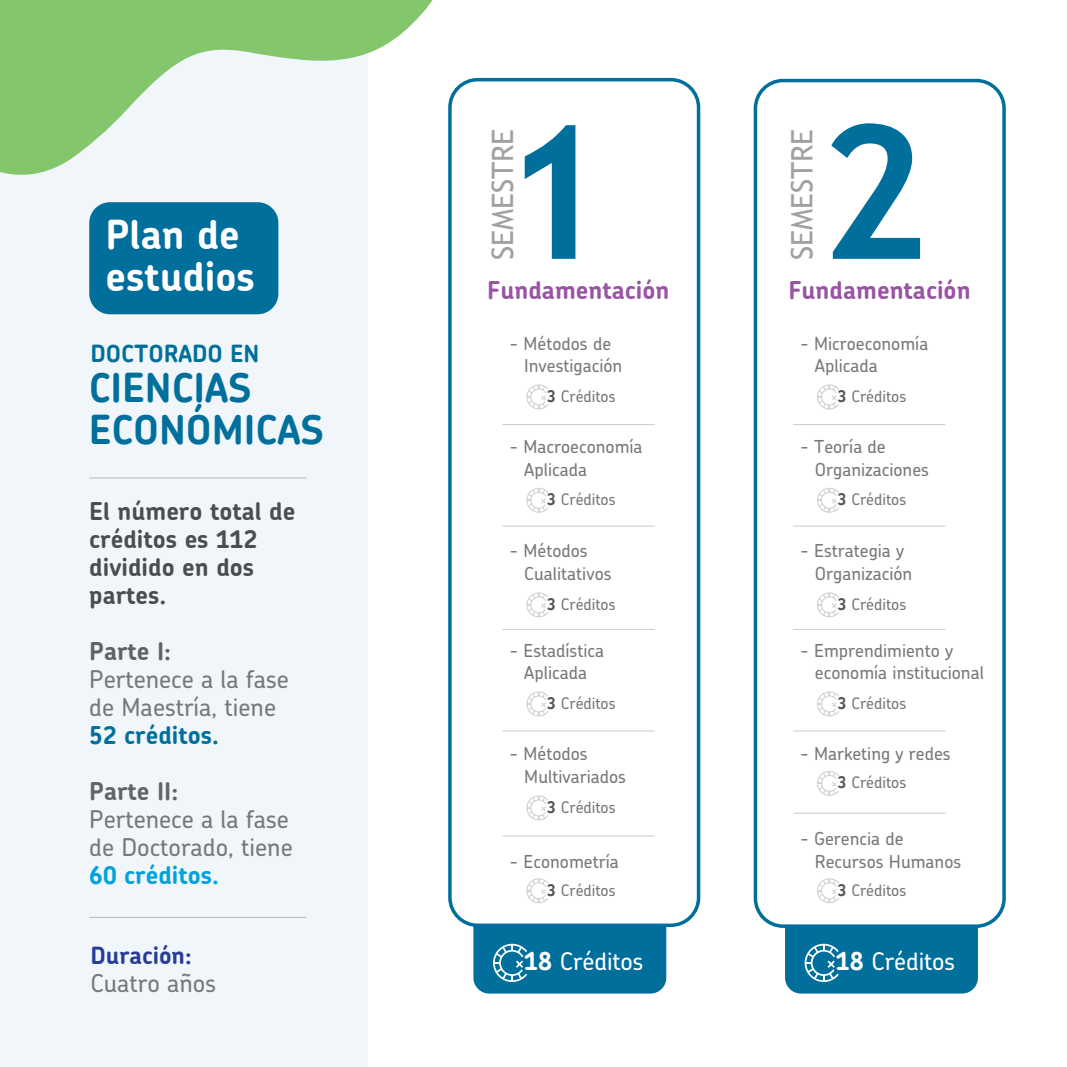
<style>
.page{position:relative;width:1067px;height:1067px;background:#fff}
.page>*{position:absolute;margin:0;border:0;box-sizing:border-box;transform-origin:0 0}
.t1{font:700 186.03px "Trebuchet MS";color:#006f9c}
.t2{font:700 39.9px/42px "Chevin";color:#006f9c}
.t3{font:700 39.9px/42px "Chevin";color:#fff}
.t4{font:29.57px "Trebuchet MS";color:#9fa1a4}
.t5{font:500 24.5px/28px "Chevin";color:#77787b}
.t6{font:700 24.5px/28px "Chevin";color:#4d4d4f}
.t7{font:700 24.5px "Chevin";color:#9755a2}
.t8{font:700 24.5px "Chevin";color:#006f9c}
.t9{font:700 24.5px "Chevin";color:#00a1de}
.t10{font:700 24.5px "Chevin";color:#636466}
.t11{font:700 24.5px "Chevin";color:#616264}
.t12{font:500 24.32px "Chevin";color:#fff}
.t13{font:700 23.62px "Chevin";color:#006f9c}
.t14{font:700 23.62px "Chevin";color:#263c97}
.t15{font:500 17.85px/22.8px "Chevin";color:#77787b}
.t16{font:500 15.92px "Chevin";color:#77787b}
.s1{font-weight:700;font-size:16.28px;color:#565659}
.s2{font-weight:700;font-size:24.85px}
</style>
<div class="page">
<div style="left:785px;top:906px;width:193px;height:87px;background:#006f9c;border-radius:16px"></div>
<svg style="left:804px;top:943px;width:34px;height:39px"></svg>
<div style="left:473px;top:906px;width:193px;height:87px;background:#006f9c;border-radius:16px"></div>
<svg style="left:493px;top:943px;width:34px;height:39px"></svg>
<div style="left:0;top:0;width:368px;height:1067px;background:#f0f6f9"></div>
<div style="left:450px;top:80px;width:248px;height:845px;background:#fff;border-radius:28px"></div>
<div style="left:448px;top:78px;width:252px;height:849px;border:4px solid #006f9c;border-radius:28px"></div>
<div style="left:755px;top:81px;width:249px;height:845px;background:#fff;border-radius:28px"></div>
<div style="left:753px;top:79px;width:252px;height:849px;border:4px solid #006f9c;border-radius:28px"></div>
<svg style="left:526px;top:384px;width:22px;height:25px"></svg>
<svg style="left:526px;top:488px;width:22px;height:25px"></svg>
<svg style="left:526px;top:592px;width:22px;height:25px"></svg>
<svg style="left:526px;top:691px;width:22px;height:25px"></svg>
<svg style="left:526px;top:795px;width:22px;height:25px"></svg>
<svg style="left:526px;top:878px;width:22px;height:25px"></svg>
<hr style="left:502px;top:424px;width:152px;height:1px;background:#c9cacc">
<hr style="left:502px;top:526px;width:152px;height:1px;background:#c9cacc">
<hr style="left:502px;top:629px;width:152px;height:1px;background:#c9cacc">
<hr style="left:502px;top:730px;width:152px;height:1px;background:#c9cacc">
<hr style="left:502px;top:835px;width:152px;height:1px;background:#c9cacc">
<svg style="left:817px;top:384px;width:22px;height:25px"></svg>
<svg style="left:817px;top:488px;width:22px;height:25px"></svg>
<svg style="left:817px;top:592px;width:22px;height:25px"></svg>
<svg style="left:817px;top:691px;width:22px;height:25px"></svg>
<svg style="left:817px;top:771px;width:22px;height:25px"></svg>
<svg style="left:817px;top:878px;width:22px;height:25px"></svg>
<hr style="left:793px;top:424px;width:152px;height:1px;background:#c9cacc">
<hr style="left:793px;top:526px;width:152px;height:1px;background:#c9cacc">
<hr style="left:793px;top:629px;width:152px;height:1px;background:#c9cacc">
<hr style="left:793px;top:730px;width:152px;height:1px;background:#c9cacc">
<hr style="left:793px;top:813px;width:152px;height:1px;background:#c9cacc">
<hr style="left:89px;top:477px;width:217px;height:1px;background:#b6b8ba">
<hr style="left:89px;top:917px;width:217px;height:1px;background:#b6b8ba">
<svg style="left:0;top:0;width:502px;height:198px"></svg>
<div style="left:89px;top:202px;width:189px;height:112px;background:#006f9c;border-radius:21px"></div>
<h2 class="t3" style="left:106px;top:213px;width:151px">Plan de estudios</h2>
<h3 class="t13" style="left:90px;top:337px;width:171px">DOCTORADO EN</h3>
<h2 class="t2" style="left:89px;top:365px;width:237px">CIENCIAS<br>ECONÓMICAS</h2>
<h3 class="t6" style="left:89px;top:496px;width:207px">El número total de créditos es 112 dividido en dos partes.</h3>
<h3 class="t11" style="left:89px;top:635px;width:83px">Parte I:</h3>
<h3 class="t5" style="left:89px;top:664px;width:201px">Pertenece a la fase de Maestría, tiene</h3>
<h3 class="t8" style="left:89px;top:719px;width:131px">52 créditos.</h3>
<h3 class="t10" style="left:89px;top:775px;width:90px">Parte II:</h3>
<h3 class="t5" style="left:89px;top:804px;width:205px">Pertenece a la fase de Doctorado, tiene</h3>
<h3 class="t9" style="left:89px;top:859px;width:131px">60 créditos.</h3>
<h3 class="t14" style="left:90px;top:940px;width:103px">Duración:</h3>
<h3 class="t5" style="left:90px;top:968px;width:127px">Cuatro años</h3>
<h3 class="t4" style="left:485px;top:260px;width:133px;rotate:-90deg">SEMESTRE</h3>
<h1 class="t1" style="left:500px;top:76px;width:111px">1</h1>
<h3 class="t7" style="left:487px;top:274px;width:184px">Fundamentación</h3>
<p class="t15" style="left:524px;top:331px;width:100px;text-indent:-15px">- Métodos de<br>Investigación</p>
<p class="t16" style="left:547px;top:386px;width:70px"><span class="s1">3</span> Créditos</p>
<p class="t15" style="left:524px;top:435px;width:120px;text-indent:-15px">- Macroeconomía<br>Aplicada</p>
<p class="t16" style="left:547px;top:489px;width:70px"><span class="s1">3</span> Créditos</p>
<p class="t15" style="left:524px;top:539px;width:89px;text-indent:-15px">- Métodos<br>Cualitativos</p>
<p class="t16" style="left:547px;top:593px;width:70px"><span class="s1">3</span> Créditos</p>
<p class="t15" style="left:509px;top:638px;width:96px;text-align:center">- Estadística<br>Aplicada</p>
<p class="t16" style="left:547px;top:692px;width:70px"><span class="s1">3</span> Créditos</p>
<p class="t15" style="left:524px;top:742px;width:103px;text-indent:-15px">- Métodos<br>Multivariados</p>
<p class="t16" style="left:547px;top:796px;width:70px"><span class="s1">3</span> Créditos</p>
<p class="t15" style="left:509px;top:849px;width:111px">- Econometría</p>
<p class="t16" style="left:547px;top:879px;width:70px"><span class="s1">3</span> Créditos</p>
<h3 class="t4" style="left:784px;top:260px;width:133px;rotate:-90deg">SEMESTRE</h3>
<h1 class="t1" style="left:818px;top:76px;width:111px">2</h1>
<h3 class="t7" style="left:788px;top:274px;width:184px">Fundamentación</h3>
<p class="t15" style="left:815px;top:331px;width:115px;text-indent:-15px">- Microeconomía<br>Aplicada</p>
<p class="t16" style="left:837px;top:386px;width:70px"><span class="s1">3</span> Créditos</p>
<p class="t15" style="left:815px;top:435px;width:116px;text-indent:-15px">- Teoría de<br>Organizaciones</p>
<p class="t16" style="left:837px;top:489px;width:70px"><span class="s1">3</span> Créditos</p>
<p class="t15" style="left:815px;top:539px;width:99px;text-indent:-15px">- Estrategia y<br>Organización</p>
<p class="t16" style="left:837px;top:593px;width:70px"><span class="s1">3</span> Créditos</p>
<p class="t15" style="left:815px;top:638px;width:171px;text-indent:-15px">- Emprendimiento y economía institucional</p>
<p class="t16" style="left:837px;top:692px;width:70px"><span class="s1">3</span> Créditos</p>
<p class="t15" style="left:800px;top:742px;width:152px">- Marketing y redes</p>
<p class="t16" style="left:837px;top:772px;width:70px"><span class="s1">3</span> Créditos</p>
<p class="t15" style="left:815px;top:826px;width:148px;text-indent:-15px">- Gerencia de<br>Recursos Humanos</p>
<p class="t16" style="left:837px;top:879px;width:70px"><span class="s1">3</span> Créditos</p>
<h3 class="t12" style="left:524px;top:945px;width:121px"><span class="s2">18</span> Créditos</h3>
<h3 class="t12" style="left:836px;top:945px;width:121px"><span class="s2">18</span> Créditos</h3>
</div>
